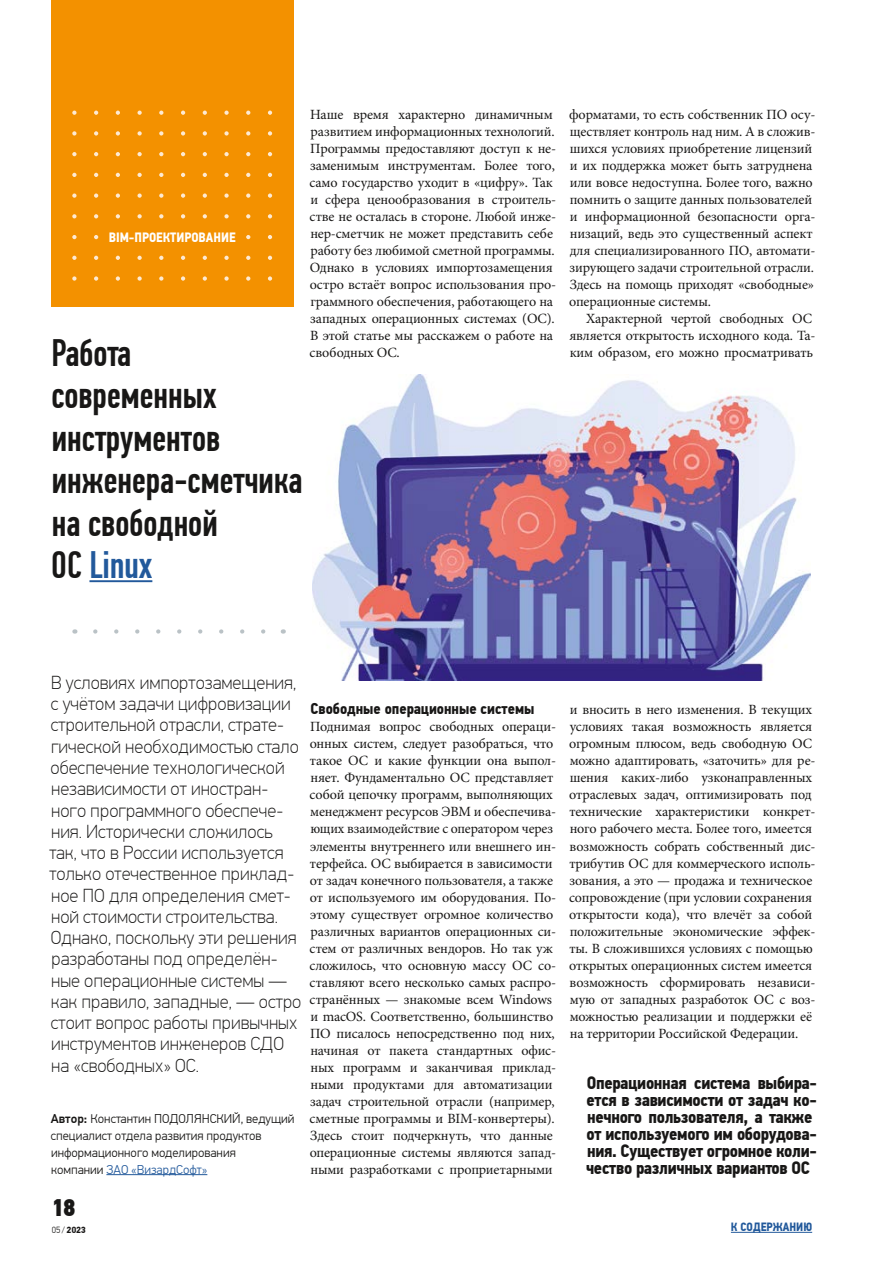
<style>
.page{position:relative;width:893px;height:1263px;background:#fff}
.page>*{position:absolute;margin:0;border:0;box-sizing:border-box;transform-origin:0 0}
.t1{font:500 38.25px/42.6px "PF Din Text Comp Pro";color:#181716;scale:.96 1}
.t2{font:24px "PF Din Text Cond Pro X Black";color:#181716}
.t3{font:100 18.75px/21.3px "PF Din Text Pro";color:#181716}
.t4{font:700 18px/17px "PF Din Text Cond Pro";letter-spacing:-.015em;color:#181716}
.t5{font:700 15.75px "PF Din Text Cond Pro";color:#181716}
.t6{font:14.1px/17px "Minion Pro";letter-spacing:-.01em;color:#181716}
.t7{font:700 13.5px "PF Din Text Cond Pro";color:#fff}
.t8{font:300 12.75px/17px "PF Din Text Pro";color:#181716}
.t9{font:700 12px "PF Din Text Cond Pro";color:#22599b}
.t10{font:700 9px "PF Din Text Pro";color:#181716}
.s1{color:#22599b}
.s2{font-weight:500}
.s3{font-weight:300}
</style>
<div class="page">
<hr style="left:731px;top:1232px;width:81px;height:1px;background:#22599b">
<div style="left:51px;top:0;width:242px;height:306px;background:#f39100"></div>
<svg style="left:72px;top:111px;width:5px;height:4px"></svg>
<svg style="left:94px;top:111px;width:4px;height:4px"></svg>
<svg style="left:116px;top:111px;width:4px;height:4px"></svg>
<svg style="left:137px;top:111px;width:5px;height:4px"></svg>
<svg style="left:159px;top:111px;width:4px;height:4px"></svg>
<svg style="left:181px;top:111px;width:4px;height:4px"></svg>
<svg style="left:203px;top:111px;width:4px;height:4px"></svg>
<svg style="left:224px;top:111px;width:5px;height:4px"></svg>
<svg style="left:246px;top:111px;width:4px;height:4px"></svg>
<svg style="left:268px;top:111px;width:4px;height:4px"></svg>
<svg style="left:72px;top:131px;width:5px;height:5px"></svg>
<svg style="left:94px;top:131px;width:4px;height:5px"></svg>
<svg style="left:116px;top:131px;width:4px;height:5px"></svg>
<svg style="left:137px;top:131px;width:5px;height:5px"></svg>
<svg style="left:159px;top:131px;width:4px;height:5px"></svg>
<svg style="left:181px;top:131px;width:4px;height:5px"></svg>
<svg style="left:203px;top:131px;width:4px;height:5px"></svg>
<svg style="left:224px;top:131px;width:5px;height:5px"></svg>
<svg style="left:246px;top:131px;width:4px;height:5px"></svg>
<svg style="left:268px;top:131px;width:4px;height:5px"></svg>
<svg style="left:72px;top:152px;width:5px;height:4px"></svg>
<svg style="left:94px;top:152px;width:4px;height:4px"></svg>
<svg style="left:116px;top:152px;width:4px;height:4px"></svg>
<svg style="left:137px;top:152px;width:5px;height:4px"></svg>
<svg style="left:159px;top:152px;width:4px;height:4px"></svg>
<svg style="left:181px;top:152px;width:4px;height:4px"></svg>
<svg style="left:203px;top:152px;width:4px;height:4px"></svg>
<svg style="left:224px;top:152px;width:5px;height:4px"></svg>
<svg style="left:246px;top:152px;width:4px;height:4px"></svg>
<svg style="left:268px;top:152px;width:4px;height:4px"></svg>
<svg style="left:72px;top:173px;width:5px;height:4px"></svg>
<svg style="left:94px;top:173px;width:4px;height:4px"></svg>
<svg style="left:116px;top:173px;width:4px;height:4px"></svg>
<svg style="left:137px;top:173px;width:5px;height:4px"></svg>
<svg style="left:159px;top:173px;width:4px;height:4px"></svg>
<svg style="left:181px;top:173px;width:4px;height:4px"></svg>
<svg style="left:203px;top:173px;width:4px;height:4px"></svg>
<svg style="left:224px;top:173px;width:5px;height:4px"></svg>
<svg style="left:246px;top:173px;width:4px;height:4px"></svg>
<svg style="left:268px;top:173px;width:4px;height:4px"></svg>
<svg style="left:72px;top:193px;width:5px;height:5px"></svg>
<svg style="left:94px;top:193px;width:4px;height:5px"></svg>
<svg style="left:116px;top:193px;width:4px;height:5px"></svg>
<svg style="left:137px;top:193px;width:5px;height:5px"></svg>
<svg style="left:159px;top:193px;width:4px;height:5px"></svg>
<svg style="left:181px;top:193px;width:4px;height:5px"></svg>
<svg style="left:203px;top:193px;width:4px;height:5px"></svg>
<svg style="left:224px;top:193px;width:5px;height:5px"></svg>
<svg style="left:246px;top:193px;width:4px;height:5px"></svg>
<svg style="left:268px;top:193px;width:4px;height:5px"></svg>
<svg style="left:72px;top:214px;width:5px;height:4px"></svg>
<svg style="left:94px;top:214px;width:4px;height:4px"></svg>
<svg style="left:116px;top:214px;width:4px;height:4px"></svg>
<svg style="left:137px;top:214px;width:5px;height:4px"></svg>
<svg style="left:159px;top:214px;width:4px;height:4px"></svg>
<svg style="left:181px;top:214px;width:4px;height:4px"></svg>
<svg style="left:203px;top:214px;width:4px;height:4px"></svg>
<svg style="left:224px;top:214px;width:5px;height:4px"></svg>
<svg style="left:246px;top:214px;width:4px;height:4px"></svg>
<svg style="left:268px;top:214px;width:4px;height:4px"></svg>
<svg style="left:72px;top:235px;width:5px;height:4px"></svg>
<svg style="left:94px;top:235px;width:4px;height:4px"></svg>
<svg style="left:246px;top:235px;width:4px;height:4px"></svg>
<svg style="left:268px;top:235px;width:4px;height:4px"></svg>
<svg style="left:72px;top:256px;width:5px;height:4px"></svg>
<svg style="left:94px;top:256px;width:4px;height:4px"></svg>
<svg style="left:116px;top:256px;width:4px;height:4px"></svg>
<svg style="left:137px;top:256px;width:5px;height:4px"></svg>
<svg style="left:159px;top:256px;width:4px;height:4px"></svg>
<svg style="left:181px;top:256px;width:4px;height:4px"></svg>
<svg style="left:203px;top:256px;width:4px;height:4px"></svg>
<svg style="left:224px;top:256px;width:5px;height:4px"></svg>
<svg style="left:246px;top:256px;width:4px;height:4px"></svg>
<svg style="left:268px;top:256px;width:4px;height:4px"></svg>
<svg style="left:72px;top:276px;width:5px;height:5px"></svg>
<svg style="left:94px;top:276px;width:4px;height:5px"></svg>
<svg style="left:116px;top:276px;width:4px;height:5px"></svg>
<svg style="left:137px;top:276px;width:5px;height:5px"></svg>
<svg style="left:159px;top:276px;width:4px;height:5px"></svg>
<svg style="left:181px;top:276px;width:4px;height:5px"></svg>
<svg style="left:203px;top:276px;width:4px;height:5px"></svg>
<svg style="left:224px;top:276px;width:5px;height:5px"></svg>
<svg style="left:246px;top:276px;width:4px;height:5px"></svg>
<svg style="left:268px;top:276px;width:4px;height:5px"></svg>
<hr style="left:106px;top:1174px;width:101px;height:1px;background:#22599b">
<svg style="left:95px;top:629px;width:171px;height:5px"></svg>
<hr style="left:89px;top:580px;width:63px;height:2px;background:#22599b">
<img style="left:312px;top:375px;width:498px;height:305px">
<p class="t7" style="left:109px;top:229px;width:128px">BIM-ПРОЕКТИРОВАНИЕ</p>
<h1 class="t1" style="left:51px;top:332px;width:263px">Работа современных инструментов инженера-сметчика на свободной<br>ОС <span class="s1">Linux</span></h1>
<p class="t6" style="left:310px;top:106px;width:248px">Наше время характерно динамичным развитием информационных технологий.<br>Программы предоставляют доступ к не&shy;заменимым инструментам. Более того, само государство уходит в «цифру». Так и сфера ценообразования в строитель&shy;стве не осталась в стороне. Любой инже&shy;нер-сметчик не может представить себе работу без любимой сметной программы.<br>Однако в условиях импортозамещения остро встаёт вопрос использования про&shy;граммного обеспечения, работающего на западных операционных системах (ОС).<br>В этой статье мы расскажем о работе на свободных ОС.</p>
<p class="t6" style="left:569px;top:106px;width:248px">форматами, то есть собственник ПО осу&shy;ществляет контроль над ним. А в сложив&shy;шихся условиях приобретение лицензий и их поддержка может быть затруднена или вовсе недоступна. Более того, важно помнить о защите данных пользователей и информационной безопасности орга&shy;низаций, ведь это существенный аспект для специализированного ПО, автомати&shy;зирующего задачи строительной отрасли.<br>Здесь на помощь приходят «свободные» операционные системы.</p>
<p class="t6" style="left:569px;top:310px;width:248px;text-indent:17px">Характерной чертой свободных ОС является открытость исходного кода. Та&shy;ким образом, его можно просматривать</p>
<p class="t3" style="left:49px;top:672px;width:253px">В условиях импортозамещения, с учётом задачи цифровизации строительной отрасли, страте&shy;гической необходимостью стало обеспечение технологической независимости от иностран&shy;ного программного обеспече&shy;ния. Исторически сложилось так, что в России используется только отечественное приклад&shy;ное ПО для определения смет&shy;ной стоимости строительства.<br>Однако, поскольку эти решения разработаны под определён&shy;ные операционные системы — как правило, западные, — остро стоит вопрос работы привычных инструментов инженеров СДО на «свободных» ОС.</p>
<p class="t8" style="left:51px;top:1110px;width:245px"><span class="s2">Автор:</span> Константин ПОДОЛЯНСКИЙ, ведущий специалист отдела развития продуктов информационного моделирования<br>компании <span class="s1">ЗАО «ВизардСофт»</span></p>
<h2 class="t2" style="left:51px;top:1193px;width:26px">18</h2>
<p class="t10" style="left:52px;top:1224px;width:36px"><span class="s3">05 /</span>2023</p>
<p class="t5" style="left:310px;top:699px;width:225px">Свободные операционные системы</p>
<p class="t6" style="left:310px;top:718px;width:248px">Поднимая вопрос свободных операци&shy;онных систем, следует разобраться, что такое ОС и какие функции она выпол&shy;няет. Фундаментально ОС представляет собой цепочку программ, выполняющих менеджмент ресурсов ЭВМ и обеспечива&shy;ющих взаимодействие с оператором через элементы внутреннего или внешнего ин&shy;терфейса. ОС выбирается в зависимости от задач конечного пользователя, а также от используемого им оборудования. По&shy;этому существует огромное количество различных вариантов операционных си&shy;стем от различных вендоров. Но так уж сложилось, что основную массу ОС со&shy;ставляют всего несколько самых распро&shy;странённых — знакомые всем Windows и macOS. Соответственно, большинство ПО писалось непосредственно под них, начиная от пакета стандартных офис&shy;ных программ и заканчивая приклад&shy;ными продуктами для автоматизации задач строительной отрасли (например, сметные программы и BIM-конвертеры).<br>Здесь стоит подчеркнуть, что данные операционные системы являются запад&shy;ными разработками с проприетарными</p>
<p class="t6" style="left:569px;top:701px;width:248px">и вносить в него изменения. В текущих условиях такая возможность является огромным плюсом, ведь свободную ОС можно адаптировать, «заточить» для ре&shy;шения каких-либо узконаправленных отраслевых задач, оптимизировать под технические характеристики конкрет&shy;ного рабочего места. Более того, имеется возможность собрать собственный дис&shy;трибутив ОС для коммерческого исполь&shy;зования, а это — продажа и техническое сопровождение (при условии сохранения открытости кода), что влечёт за собой положительные экономические эффек&shy;ты. В сложившихся условиях с помощью открытых операционных систем имеется возможность сформировать независи&shy;мую от западных разработок ОС с воз&shy;можностью реализации и поддержки её на территории Российской Федерации.</p>
<p class="t4" style="left:586px;top:1074px;width:232px">Операционная система выбира‑ ется в зависимости от задач ко‑ нечного пользователя, а также от используемого им оборудова‑ ния. Существует огромное коли‑ чество различных вариантов ОС</p>
<p class="t9" style="left:731px;top:1220px;width:83px">К СОДЕРЖАНИЮ</p>
</div>
